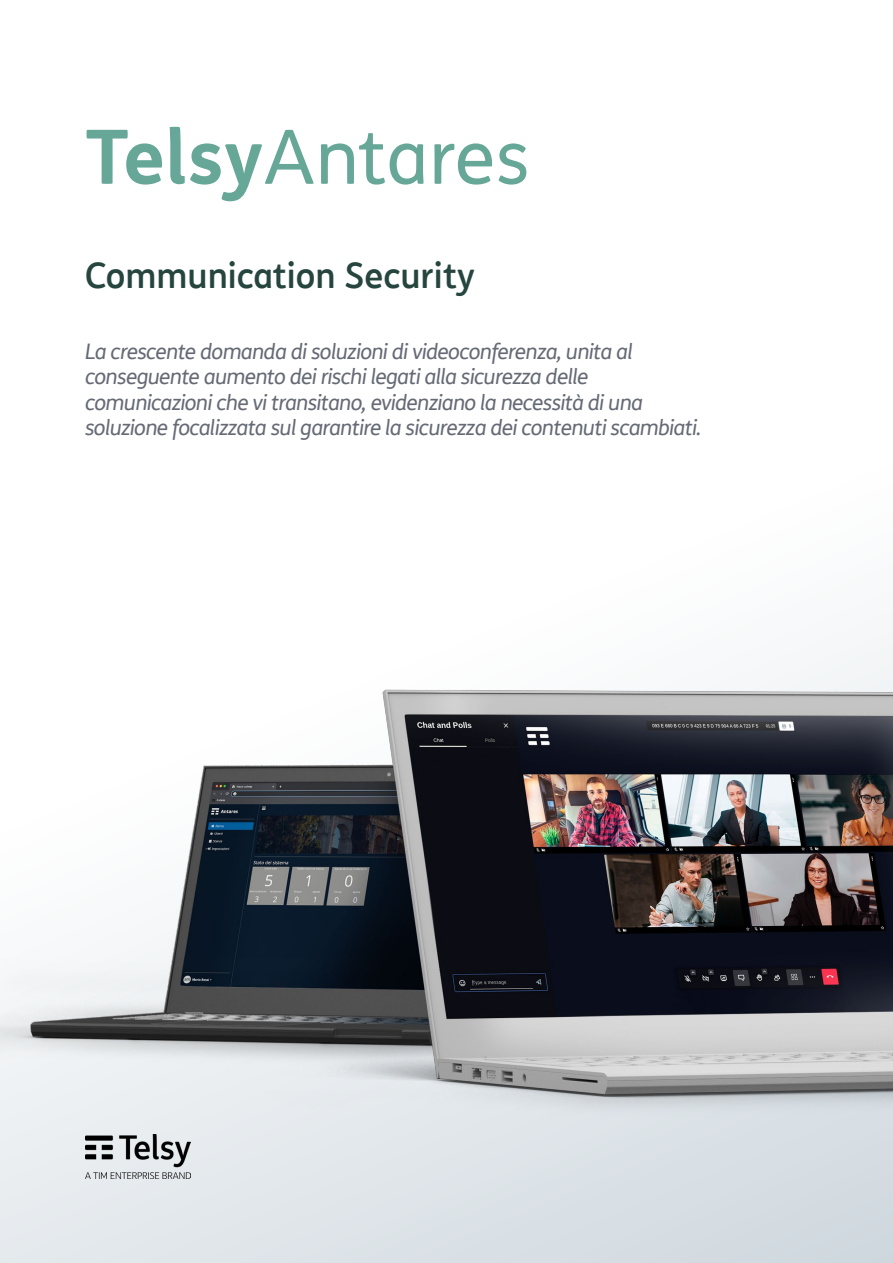
<style>
.page{position:relative;width:893px;height:1263px;background:#fff}
.page>*{position:absolute;margin:0;border:0;box-sizing:border-box;transform-origin:0 0}
.t1{font:75px "TIM Sans";color:#67a798}
.t2{font:500 34.5px "TIM Sans";color:#26453e}
.Testo_corrente{font:italic 21px/25.2px "TIM Sans";letter-spacing:-.03em;color:#656a75}
.s1{font-weight:700}
</style>
<div class="page">
<img style="left:0;top:630px;width:893px;height:633px">
<img style="left:85px;top:1134px;width:106px;height:44px">
<p class="t1" style="left:85px;top:105px;width:446px"><span class="s1">Telsy</span>Antares</p>
<p class="t2" style="left:85px;top:250px;width:392px">Communication Security</p>
<p class="Testo_corrente" style="left:85px;top:338px;width:549px">La crescente domanda di soluzioni di videoconferenza, unita al</p>
<p class="Testo_corrente" style="left:85px;top:364px;width:618px">conseguente aumento dei rischi legati alla sicurezza delle comunicazioni che vi transitano, evidenziano la necessità di una soluzione focalizzata sul garantire la sicurezza dei contenuti scambiati.</p>
</div>
